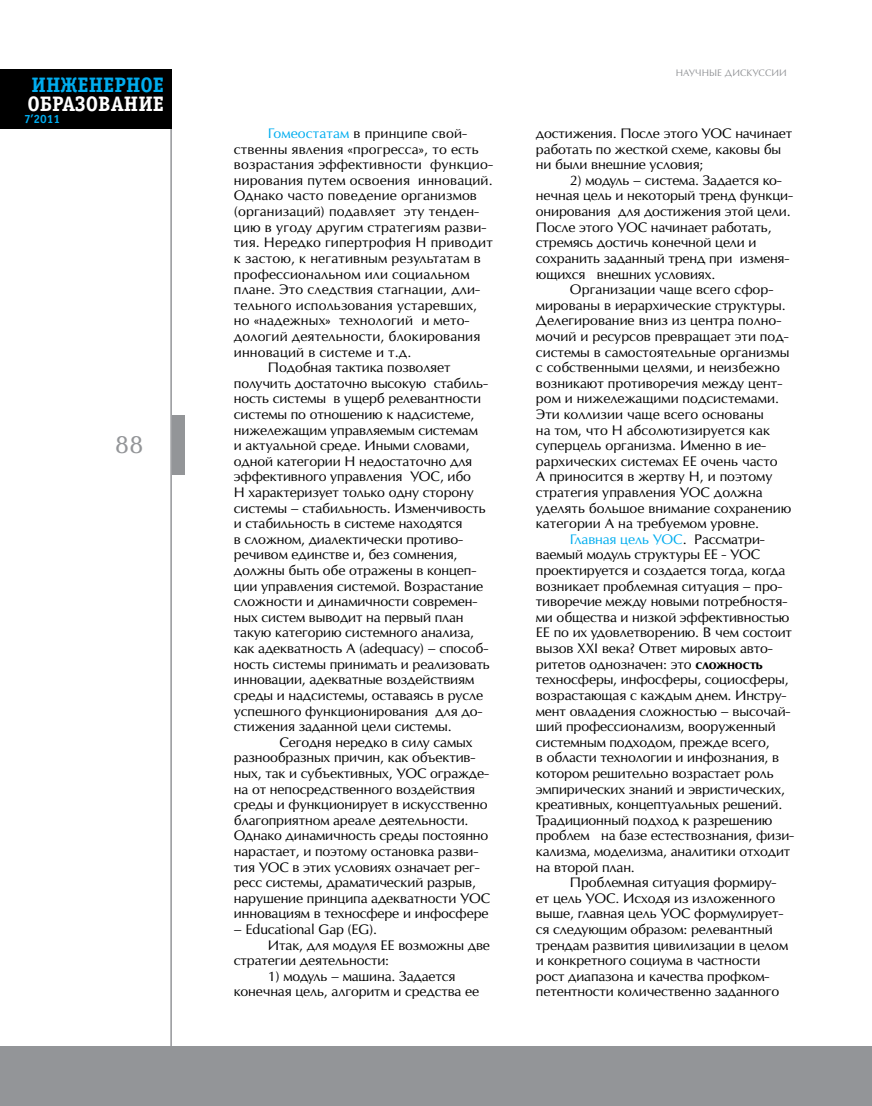
<style>
.page{position:relative;width:872px;height:1106px;background:#fff}
.page>*{position:absolute;margin:0;border:0;box-sizing:border-box;transform-origin:0 0}
.t1{font:24px "Opium New";color:#939598}
.t2{font:700 21px "Officina Serif C";color:#fff}
.t3{font:700 21px "Officina Serif C";color:#00adef}
.t4{font:13.2px/15.6px "Opium New";letter-spacing:-.01em;color:#000}
.t5{font:13.2px "Opium New";letter-spacing:.01em;color:#000}
.t6{font:13.2px "Opium New";color:#00adef}
.t7{font:700 12px "Officina Sans C";color:#00adef}
.t8{font:9px "Opium New";letter-spacing:.01em;color:#939598}
.s1{color:#00adef}
.s2{font-weight:700}
</style>
<div class="page">
<hr style="left:170px;top:69px;width:2px;height:1037px;background:#939598">
<div style="left:0;top:1046px;width:872px;height:60px;background:#939598"></div>
<div style="left:0;top:69px;width:172px;height:60px;background:#000"></div>
<div style="left:172px;top:415px;width:12px;height:60px;background:#939598"></div>
<h2 class="t3" style="left:32px;top:73px;width:134px">ИНЖЕНЕРНОЕ</h2>
<h2 class="t2" style="left:28px;top:91px;width:138px">ОБРАЗОВАНИЕ</h2>
<p class="t7" style="left:24px;top:113px;width:38px">7’2011</p>
<h1 class="t1" style="left:115px;top:429px;width:30px">88</h1>
<p class="t5" style="left:268px;top:125px;width:200px"><span class="s1">Гомеостатам</span> в принципе свой-</p>
<p class="t5" style="left:234px;top:141px;width:246px">ственны явления «прогресса», то есть</p>
<p class="t5" style="left:234px;top:156px;width:260px">возрастания эффективности функцио-</p>
<p class="t4" style="left:234px;top:172px;width:260px">нирования путем освоения инноваций.</p>
<p class="t5" style="left:234px;top:187px;width:244px">Однако часто поведение организмов</p>
<p class="t5" style="left:234px;top:203px;width:247px">(организаций) подавляет эту тенден-</p>
<p class="t4" style="left:234px;top:219px;width:254px">цию в угоду другим стратегиям разви-</p>
<p class="t5" style="left:234px;top:234px;width:260px">тия. Н ередко гипертрофия Н приводит</p>
<p class="t5" style="left:234px;top:250px;width:248px">к застою, к негативным результатам в</p>
<p class="t4" style="left:234px;top:266px;width:237px">профессиональном или социальном</p>
<p class="t5" style="left:234px;top:281px;width:248px">плане. Это следствия стагнации, дли-</p>
<p class="t5" style="left:234px;top:297px;width:245px">тельного использования устаревших,</p>
<p class="t5" style="left:234px;top:312px;width:237px">но «надежных» технологий и мето-</p>
<p class="t5" style="left:234px;top:328px;width:248px">дологий деятельности, блокирования</p>
<p class="t4" style="left:234px;top:344px;width:179px">инноваций в системе и т.д.</p>
<p class="t4" style="left:268px;top:359px;width:184px">Подобная тактика позволяет</p>
<p class="t4" style="left:234px;top:375px;width:255px">получить достаточно высокую стабиль-</p>
<p class="t4" style="left:234px;top:391px;width:249px">ность системы в ущерб релевантности</p>
<p class="t4" style="left:234px;top:406px;width:242px">системы по отношению к надсистеме,</p>
<p class="t4" style="left:234px;top:422px;width:245px">нижележащим управляемым системам</p>
<p class="t4" style="left:234px;top:437px;width:237px">и актуальной среде. И ными словами,</p>
<p class="t4" style="left:234px;top:453px;width:240px">одной категории Н недостаточно для</p>
<p class="t4" style="left:234px;top:469px;width:187px">эффективного управления УОС</p>
<p class="t4" style="left:234px;top:469px;width:257px;text-indent:206px">, ибо<br>Н характеризует только одну сторону системы – стабильность. И зменчивость и стабильность в системе находятся<br>в сложном, диалектически противо&shy;речивом единстве и, без сомнения, должны быть обе отражены в концеп&shy;ции управления системой. В озрастание сложности и динамичности современ&shy;ных систем выводит на первый план такую категорию системного анализа, как адекватность А (adequacy) – способ&shy;ность системы принимать и реализовать инновации, адекватные воздействиям среды и надсистемы, оставаясь в русле успешного функционирования для до&shy;стижения заданной цели системы.</p>
<p class="t4" style="left:234px;top:734px;width:243px;text-indent:45px">Сегодня нередко в силу самых разнообразных причин, как объектив&shy;ных, так и субъективных, УОС</p>
<p class="t4" style="left:234px;top:765px;width:256px;text-indent:196px">огражде&shy;на от непосредственного воздействия среды и функционирует в искусственно благоприятном ареале деятельности.<br>Однако динамичность среды постоянно нарастает, и поэтому остановка разви&shy;тия УОС</p>
<p class="t4" style="left:234px;top:859px;width:256px;text-indent:59px">в этих условиях означает рег&shy;ресс системы, драматический разрыв, нарушение принципа адекватности УОС инновациям в техносфере и инфосфере</p>
<p class="t4" style="left:234px;top:921px;width:145px">– Educational Gap (EG).</p>
<p class="t4" style="left:268px;top:937px;width:224px">И так, для модуля ЕЕ возможны две</p>
<p class="t4" style="left:234px;top:952px;width:157px">стратегии деятельности:</p>
<p class="t4" style="left:234px;top:968px;width:247px;text-indent:34px">1) модуль – машина. Задается конечная цель, алгоритм и средства ее</p>
<p class="t8" style="left:675px;top:67px;width:8px">НАУ</p>
<p class="t8" style="left:695px;top:67px;width:66px">ЧН ЫЕ ДИСКУССИИ</p>
<p class="t4" style="left:536px;top:125px;width:177px">достижения. После этого УОС</p>
<p class="t4" style="left:536px;top:125px;width:258px;text-indent:199px">начинает работать по жесткой схеме, каковы бы ни были внешние условия;</p>
<p class="t4" style="left:536px;top:172px;width:258px;text-indent:34px">2) модуль – система. Задается ко&shy;нечная цель и некоторый тренд функци&shy;онирования для достижения этой цели.<br>После этого УОС</p>
<p class="t4" style="left:536px;top:219px;width:255px;text-indent:115px">начинает работать, стремясь достичь конечной цели и сохранить заданный тренд при изменя&shy;ющихся внешних условиях.</p>
<p class="t4" style="left:536px;top:281px;width:255px;text-indent:34px">Организации чаще всего сфор&shy;мированы в иерархические структуры.<br>Делегирование вниз из центра полно&shy;мочий и ресурсов превращает эти под&shy;системы в самостоятельные организмы с собственными целями, и неизбежно возникают противоречия между цент&shy;ром и нижележащими подсистемами.<br>Эти коллизии чаще всего основаны<br>на том, что Н абсолютизируется как суперцель организма. Именно в ие&shy;рархических системах ЕЕ очень часто А приносится в жертву Н , и поэтому стратегия управления УОС</p>
<p class="t4" style="left:536px;top:484px;width:257px;text-indent:178px">должна уделять большое внимание сохранению категории А на требуемом уровне.</p>
<p class="t6" style="left:570px;top:531px;width:94px">Главная цель УОС</p>
<p class="t4" style="left:536px;top:531px;width:260px;text-indent:147px">. Рассматри&shy;ваемый модуль структуры ЕЕ - УОС проектируется и создается тогда, когда возникает проблемная ситуация – про&shy;тиворечие между новыми потребностя&shy;ми общества и низкой эффективностью ЕЕ по их удовлетворению. В чем состоит вызов XXI века? Ответ мировых авто&shy;ритетов однозначен: это <span class="s2">сложность </span>техносферы, инфосферы, социосферы, возрастающая с каждым днем. И нстру&shy;мент овладения сложностью – высочай&shy;ший профессионализм, вооруженный системным подходом, прежде всего,<br>в области технологии и инфознания, в котором решительно возрастает роль эмпирических знаний и эвристических, креативных, концептуальных решений.<br>Традиционный подход к разрешению проблем на базе естествознания, физи&shy;кализма, моделизма, аналитики отходит на второй план.</p>
<p class="t4" style="left:536px;top:874px;width:242px;text-indent:34px">Проблемная ситуация формиру&shy;ет цель УОС</p>
<p class="t4" style="left:536px;top:890px;width:241px;text-indent:79px">. И сходя из изложенного выше, главная цель УОС</p>
<p class="t4" style="left:536px;top:905px;width:254px;text-indent:158px">формулирует&shy;ся следующим образом: релевантный трендам развития цивилизации в целом и конкретного социума в частности рост диапазона и качества профком&shy;петентности количественно заданного</p>
</div>
